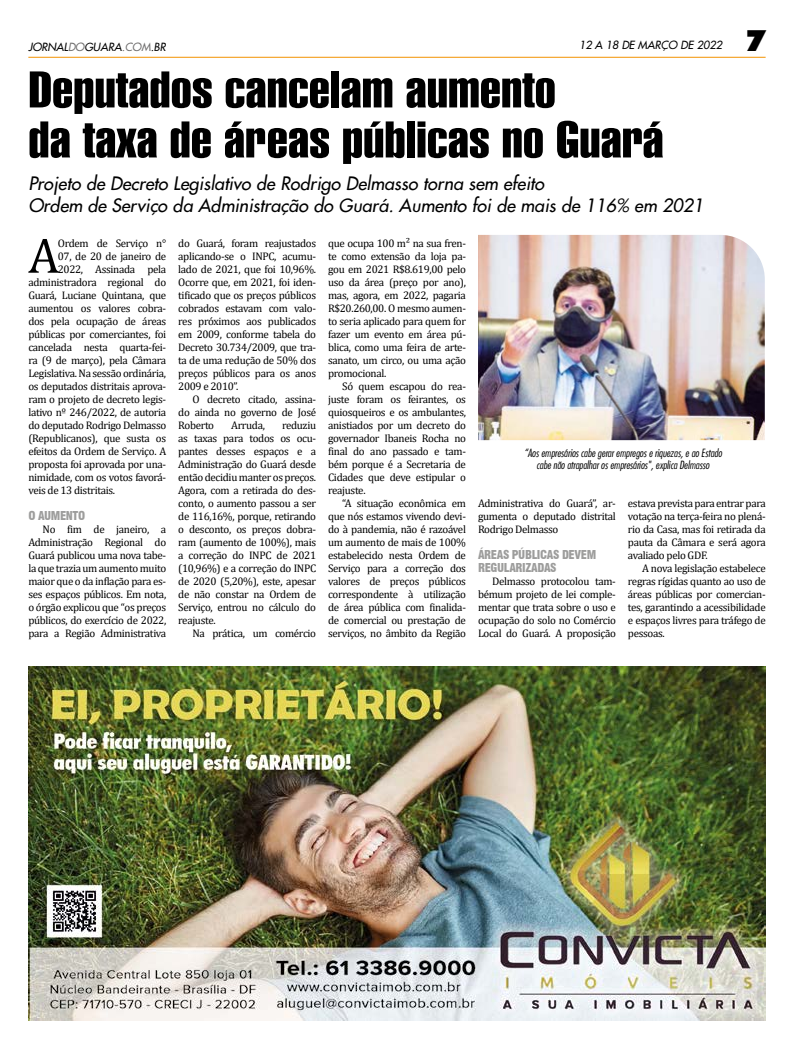
<style>
.page{position:relative;width:794px;height:1049px;background:#fff}
.page>*{position:absolute;margin:0;border:0;box-sizing:border-box;transform-origin:0 0}
.t1{font:50px/50px "Swiss 911 BT Extra Compressed";color:#000;scale:1.25 1}
.t2{font:50px "Cambria";color:#000}
.t3{font:900 29.6px "Futura BT";color:#000}
.t4{font:italic 18px/22px "Futura 2";color:#000}
.t5{font:900 condensed 12px/13px "Swiss 721 BT";letter-spacing:-.03em;color:#9d9d9c}
.t6{font:11px/13px "Cambria";letter-spacing:-.03em;color:#000;text-align:justify}
.t7{font:italic 300 condensed 11px/12px "Futura";color:#000;text-align:center}
.t8{font:italic 11px "Futura 2";color:#000}
.s1{color:#706f6f}
</style>
<div class="page">
<hr style="left:28px;top:57px;width:737px;height:1px;background:#f39200">
<img style="left:28px;top:666px;width:738px;height:354px">
<img style="left:478px;top:235px;width:287px;height:205px">
<p class="t8" style="left:28px;top:39px;width:139px">JORNAL<span class="s1">DO</span>GUARA<span class="s1">.COM</span>.BR</p>
<p class="t8" style="left:579px;top:37px;width:144px">12 A 18 DE MARÇO DE 2022</p>
<h2 class="t3" style="left:745px;top:22px;width:22px">7</h2>
<h1 class="t1" style="left:28px;top:65px;width:510px">Deputados cancelam aumento<br>da taxa de áreas públicas no Guará</h1>
<h3 class="t4" style="left:28px;top:172px;width:676px">Projeto de Decreto Legislativo de Rodrigo Delmasso torna sem efeito<br>Ordem de Serviço da Administração do Guará. Aumento foi de mais de 116% em 2021</h3>
<h1 class="t2" style="left:28px;top:226px;width:33px">A</h1>
<p class="t6" style="left:58px;top:236px;width:110px">Ordem de Serviço n°</p>
<p class="t6" style="left:328px;top:236px;width:139px">que ocupa 100 m² na sua fren&shy;te como extensão da loja pa&shy;gou em 2021 R$8.619,00 pelo uso da área (preço por ano), mas, agora, em 2022, pagaria R$20.260,00. O mesmo aumen&shy;to seria aplicado para quem for fazer um evento em área pú&shy;blica, como uma feira de arte&shy;sanato, um circo, ou uma ação promocional.</p>
<p class="t6" style="left:328px;top:379px;width:139px;text-indent:14px">Só quem escapou do rea&shy;juste foram os feirantes, os quiosqueiros e os ambulantes, anistiados por um decreto do governador Ibaneis Rocha no final do ano passado e tam&shy;bém porque é a Secretaria de Cidades que deve estipular o reajuste.</p>
<p class="t6" style="left:328px;top:496px;width:139px;text-indent:14px">“A situação econômica em que nós estamos vivendo devi&shy;do à pandemia, não é razoável um aumento de mais de 100% estabelecido nesta Ordem de Serviço para a correção dos valores de preços públicos correspondente à utilização de área pública com finalida&shy;de comercial ou prestação de serviços, no âmbito da Região</p>
<p class="t6" style="left:478px;top:496px;width:139px">Administrativa do Guará”, ar&shy;gumenta o deputado distrital Rodrigo Delmasso</p>
<p class="t6" style="left:178px;top:236px;width:139px">do Guará, foram reajustados aplicando-se o INPC, acumu&shy;lado de 2021, que foi 10,96%.<br>Ocorre que, em 2021, foi iden&shy;tificado que os preços públicos cobrados estavam com valo&shy;res próximos aos publicados em 2009, conforme tabela do Decreto 30.734/2009, que tra&shy;ta de uma redução de 50% dos preços públicos para os anos 2009 e 2010”.</p>
<p class="t6" style="left:178px;top:392px;width:139px;text-indent:14px">O decreto citado, assina&shy;do ainda no governo de José Roberto</p>
<p class="t6" style="left:58px;top:249px;width:110px">07, de 20 de janeiro de</p>
<p class="t6" style="left:58px;top:262px;width:110px">2022, Assinada pela</p>
<p class="t6" style="left:28px;top:275px;width:139px">administradora regional do</p>
<p class="t6" style="left:28px;top:288px;width:139px">Guará, Luciane Quintana, que</p>
<p class="t6" style="left:28px;top:301px;width:139px">aumentou os valores cobra-</p>
<p class="t6" style="left:28px;top:314px;width:139px">dos pela ocupação de áreas</p>
<p class="t6" style="left:28px;top:327px;width:139px">públicas por comerciantes, foi</p>
<p class="t6" style="left:28px;top:340px;width:139px">cancelada nesta quarta-fei-</p>
<p class="t6" style="left:28px;top:353px;width:139px">ra (9 de março), pela Câmara</p>
<p class="t6" style="left:28px;top:366px;width:139px">Legislativa. Na sessão ordinária,</p>
<p class="t6" style="left:28px;top:379px;width:139px">os deputados distritais aprova-</p>
<p class="t6" style="left:28px;top:392px;width:139px">ram o projeto de decreto legis-</p>
<p class="t6" style="left:28px;top:405px;width:139px">lativo nº 246/2022, de autoria</p>
<p class="t6" style="left:28px;top:418px;width:139px">do deputado Rodrigo Delmasso</p>
<p class="t6" style="left:28px;top:431px;width:139px">(Republicanos), que susta os</p>
<p class="t6" style="left:28px;top:444px;width:139px">efeitos da Ordem de Serviço. A</p>
<p class="t6" style="left:28px;top:457px;width:139px">proposta foi aprovada por una-</p>
<p class="t6" style="left:28px;top:470px;width:139px">nimidade, com os votos favorá-</p>
<p class="t6" style="left:28px;top:483px;width:88px">veis de 13 distritais.</p>
<p class="t5" style="left:28px;top:509px;width:58px">O AUMENTO</p>
<p class="t6" style="left:28px;top:522px;width:139px;text-indent:14px">No fim de janeiro, a Administração Regional do Guará publicou uma nova tabe&shy;la que trazia um aumento muito maior que o da inflação para es&shy;ses espaços públicos. Em nota, o órgão explicou que “os preços públicos, do exercício de 2022, para a Região Administrativa</p>
<p class="t6" style="left:178px;top:418px;width:139px;text-indent:104px">reduziu as taxas para todos os ocu&shy;pantes desses espaços e a Administração do Guará desde então decidiu manter os preços.<br>Agora, com a retirada do des&shy;conto, o aumento passou a ser de 116,16%, porque, retirando o desconto, os preços dobra&shy;ram (aumento de 100%), mais a correção do INPC de 2021 (10,96%) e a correção do INPC de 2020 (5,20%), este, apesar de não constar na Ordem de Serviço, entrou no cálculo do reajuste.</p>
<p class="t6" style="left:192px;top:626px;width:125px">Na prática, um comércio</p>
<p class="t6" style="left:231px;top:418px;width:35px">Arruda,</p>
<p class="t7" style="left:524px;top:447px;width:199px">“Aos empresários cabe gerar empregos e riquezas, e ao Estado cabe não atrapalhar os empresários", explica Delmasso</p>
<p class="t6" style="left:628px;top:497px;width:139px">estava prevista para entrar para votação na terça-feira no plená&shy;rio da Casa, mas foi retirada da pauta da Câmara e será agora avaliado pelo GDF.</p>
<p class="t6" style="left:628px;top:562px;width:139px;text-indent:14px">A nova legislação estabelece regras rígidas quanto ao uso de áreas públicas por comercian&shy;tes, garantindo a acessibilidade e espaços livres para tráfego de pessoas.</p>
<p class="t5" style="left:478px;top:548px;width:120px">ÁREAS PÚBLICAS DEVEM<br>REGULARIZADAS</p>
<p class="t6" style="left:478px;top:574px;width:139px;text-indent:14px">Delmasso protocolou tam&shy;bémum projeto de lei comple&shy;mentar que trata sobre o uso e ocupação do solo no Comércio Local do Guará. A proposição</p>
</div>
